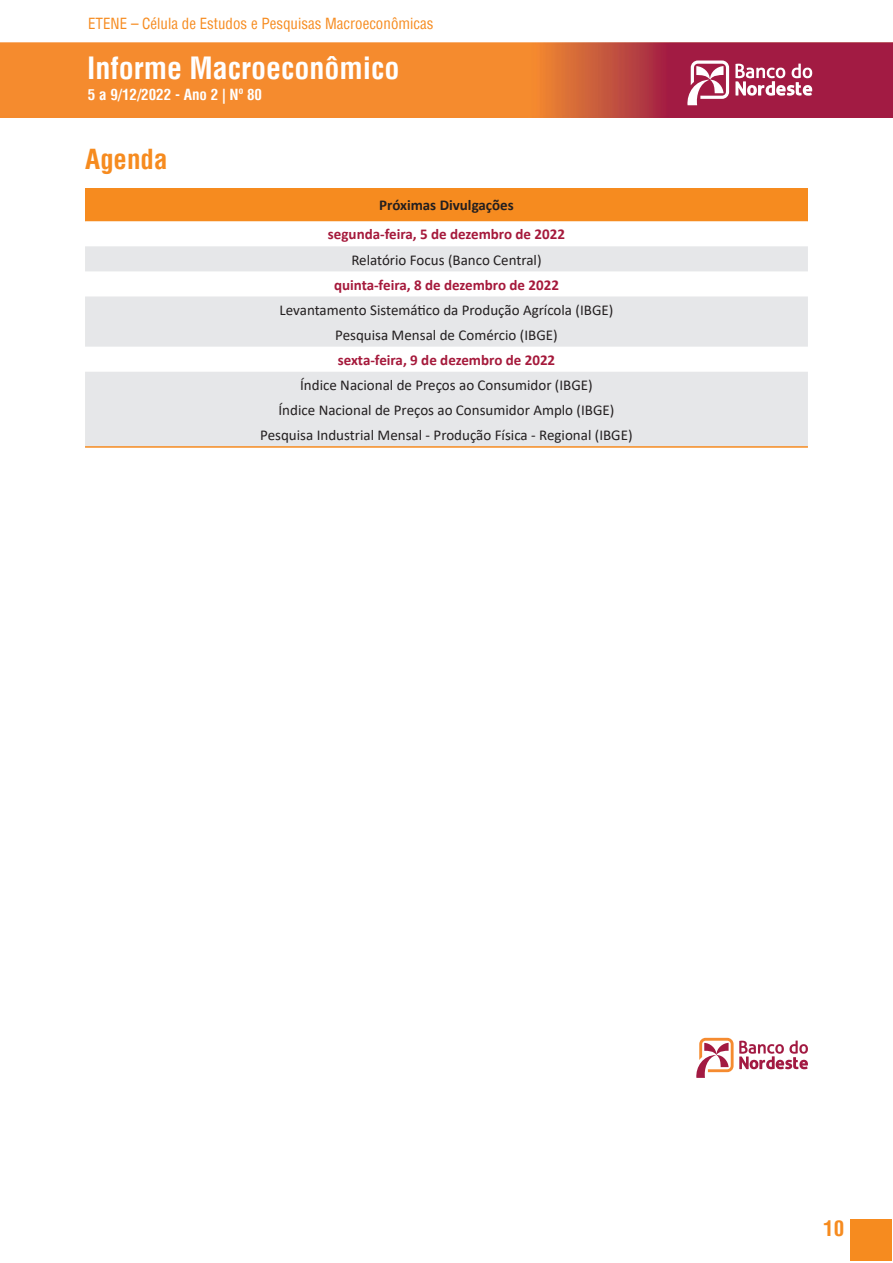
<style>
.page{position:relative;width:893px;height:1263px;background:#fff}
.page>*{position:absolute;margin:0;border:0;box-sizing:border-box;transform-origin:0 0}
.t1{font:700 condensed 30px "Helvetica";color:#fff}
.MS_Fonte{font:700 condensed 27px "Helvetica";color:#f68b1f}
.t2{font:700 condensed 21px "Helvetica";color:#f68b1f}
.IMS_Corpo{font:15px "Calibri";color:#231f20}
.IMS_Corpo-2{font:700 15px "Calibri";color:#a5193b}
.t3{font:condensed 15px "Helvetica";color:#f68b1f}
.t4{font:700 condensed 15px "Helvetica";color:#fff}
.IMS_Corpo-3{font:700 15px "Calibri";color:#231f20}
</style>
<div class="page">
<img style="left:0;top:43px;width:893px;height:75px">
<svg style="left:686px;top:61px;width:43px;height:44px"></svg>
<svg style="left:735px;top:64px;width:77px;height:32px"></svg>
<div style="left:850px;top:1219px;width:42px;height:41px;background:#f68b1f"></div>
<div style="left:85px;top:188px;width:723px;height:33px;background:#f68b1f"></div>
<svg style="left:85px;top:221px;width:723px;height:1px"></svg>
<svg style="left:85px;top:246px;width:723px;height:200px;fill:#e6e7e9"></svg>
<hr style="left:85px;top:446px;width:723px;height:2px;background:#f68b1f">
<svg style="left:696px;top:1038px;width:112px;height:40px"></svg>
<p class="t3" style="left:88px;top:14px;width:347px">ETENE – Célula de Estudos e Pesquisas Macroeconômicas</p>
<h1 class="t1" style="left:87px;top:49px;width:314px">Informe Macroeconômico</h1>
<p class="t4" style="left:88px;top:86px;width:176px">5 a 9/12/2022 - Ano 2 | Nº 80</p>
<p class="MS_Fonte" style="left:85px;top:141px;width:84px">Agenda</p>
<p class="IMS_Corpo-3" style="left:379px;top:195px;width:136px">Próximas Divulgações</p>
<p class="IMS_Corpo-2" style="left:328px;top:224px;width:239px">segunda-feira, 5 de dezembro de 2022</p>
<p class="IMS_Corpo" style="left:351px;top:249px;width:192px">Relatório Focus (Banco Central)</p>
<p class="IMS_Corpo-2" style="left:334px;top:274px;width:226px">quinta-feira, 8 de dezembro de 2022</p>
<p class="IMS_Corpo" style="left:280px;top:299px;width:335px">Levantamento Sistemático da Produção Agrícola (IBGE)</p>
<p class="IMS_Corpo" style="left:335px;top:324px;width:224px">Pesquisa Mensal de Comércio (IBGE)</p>
<p class="IMS_Corpo-2" style="left:338px;top:349px;width:219px">sexta-feira, 9 de dezembro de 2022</p>
<p class="IMS_Corpo" style="left:300px;top:374px;width:294px">Índice Nacional de Preços ao Consumidor (IBGE)</p>
<p class="IMS_Corpo" style="left:278px;top:400px;width:337px">Índice Nacional de Preços ao Consumidor Amplo (IBGE)</p>
<p class="IMS_Corpo" style="left:260px;top:425px;width:374px">Pesquisa Industrial Mensal - Produção Física - Regional (IBGE)</p>
<h3 class="t2" style="left:823px;top:1215px;width:22px">10</h3>
</div>
